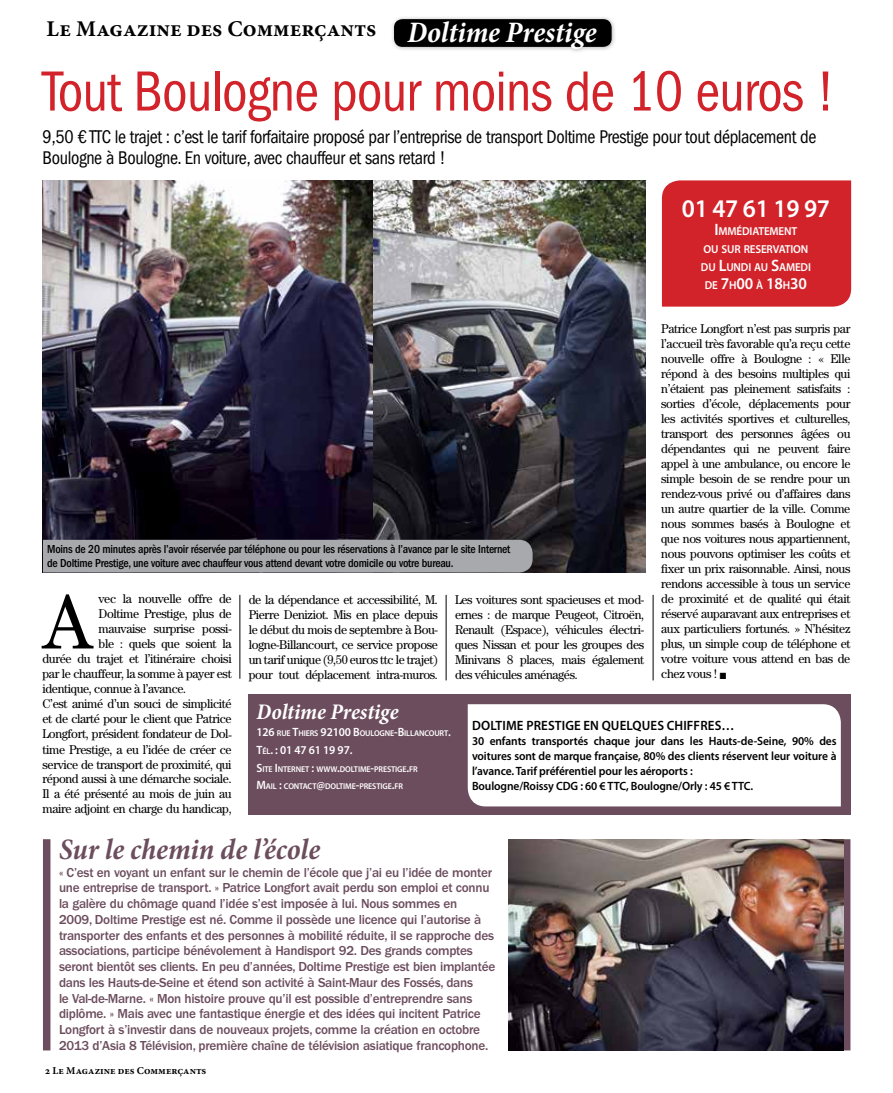
<style>
.page{position:relative;width:893px;height:1093px;background:#fff}
.page>*{position:absolute;margin:0;border:0;box-sizing:border-box;transform-origin:0 0}
.t1{font:78.15px "Century Std";color:#000;scale:.96 1}
.t2{font:condensed 58.5px "ITC Franklin Gothic Std";letter-spacing:-.015em;color:#d2232a;scale:.95 1}
.t3{font:italic 700 condensed 30px "Minion Pro";letter-spacing:-.005em;color:#6c4d5d}
.t4{font:italic 700 condensed 30px "Minion Pro";letter-spacing:-.005em;color:#fff}
.t5{font:600 25.5px "Myriad Pro";letter-spacing:-.01em;color:#fff;scale:.96 1}
.t6{font:700 22.5px "Minion Pro";color:#000}
.t7{font:italic 700 condensed 22.5px "Minion Pro";letter-spacing:-.005em;color:#fff}
.t8{font:condensed 19.05px/20.5px "ITC Franklin Gothic Std";letter-spacing:-.02em;color:#000;scale:.95 1}
.t9{font:600 16.5px "Myriad Pro";color:#fff;scale:.96 1}
.t10{font:500 13.5px/15.8px "ITC Franklin Gothic Std";letter-spacing:-.02em;color:#6c4d5d}
.t11{font:600 13.5px "Myriad Pro";letter-spacing:.01em;color:#000;scale:.96 1}
.t12{font:12.75px/15px "Century Std";letter-spacing:-.03em;color:#000;text-align:justify;scale:.96 1}
.t13{font:600 12px/15px "Myriad Pro";letter-spacing:-.01em;color:#000;scale:.96 1}
.t14{font:500 condensed 12px/14.2px "ITC Franklin Gothic Std";letter-spacing:-.02em;color:#000}
.t15{font:600 12px "Myriad Pro";letter-spacing:-.01em;color:#fff;scale:.96 1}
.t16{font:600 11.55px/18px "Myriad Pro";letter-spacing:-.015em;color:#fff;text-align:center;scale:.96 1}
.t17{font:700 10.5px "Minion Pro";color:#000}
.t18{font:600 8.4px/17.7px "Myriad Pro";letter-spacing:-.015em;color:#fff;scale:.96 1}
.s1{font-size:16.5px}
.s2{font-size:11.55px}
.s3{font-size:12px}
.s4{font-size:8.4px}
</style>
<div class="page">
<div style="left:248px;top:694px;width:602px;height:121px;background:#6c4d5d"></div>
<div style="left:468px;top:704px;width:373px;height:102px;background:#fff"></div>
<img style="left:372px;top:180px;width:273px;height:392px">
<img style="left:43px;top:180px;width:329px;height:360px">
<div style="left:843px;top:839px;width:7px;height:211px;background:#6c4d5d"></div>
<div style="left:43px;top:839px;width:7px;height:211px;background:#6c4d5d"></div>
<div style="left:390px;top:15px;width:227px;height:39px;background:#000;opacity:.3"></div>
<div style="left:394px;top:19px;width:218px;height:28px;background:#000;border-radius:9px"></div>
<img style="left:509px;top:839px;width:334px;height:211px">
<hr style="left:239px;top:595px;width:1px;height:84px;background:#000">
<hr style="left:446px;top:595px;width:1px;height:85px;background:#000">
<hr style="left:653px;top:595px;width:1px;height:85px;background:#000">
<div style="left:43px;top:540px;width:490px;height:32px;background:#a7a9ac"></div>
<div style="left:662px;top:180px;width:189px;height:127px;background:#d2232a"></div>
<h3 class="t4" style="left:407px;top:12px;width:191px">Doltime Prestige</h3>
<h2 class="t2" style="left:43px;top:58px;width:836px">Tout Boulogne pour moins de 10 euros !</h2>
<h3 class="t6" style="left:47px;top:13px;width:331px">Le Magazine des Commerçants</h3>
<h3 class="t8" style="left:43px;top:127px;width:816px">9,50 € TTC le trajet : c’est le tarif forfaitaire proposé par l’entreprise de transport Doltime Prestige pour tout déplacement de<br>Boulogne à Boulogne. En voiture, avec chauffeur et sans retard !</h3>
<h3 class="t5" style="left:682px;top:192px;width:156px">01 47 61 19 97</h3>
<p class="t16" style="left:701px;top:222px;width:114px"><span class="s1">I</span>MMÉDIATEMENT<br>OU SUR RESERVATION<br>DU <span class="s1">L</span>UNDI AU <span class="s1">S</span>AMEDI</p>
<p class="t9" style="left:705px;top:273px;width:108px"><span class="s2">DE</span> 7<span class="s2">H</span>00 <span class="s2">À</span> 18<span class="s2">H</span>30</p>
<p class="t12" style="left:661px;top:321px;width:199px">Patrice Longfort n’est pas surpris par l’accueil très favorable qu’a reçu cette nouvelle offre à Boulogne : « Elle répond à des besoins multiples qui n’étaient pas pleinement satisfaits : sorties d’école, déplacements pour les activités sportives et culturelles, transport des personnes âgées ou dépendantes qui ne peuvent faire appel à une ambulance, ou encore le simple besoin de se rendre pour un rendez-vous privé ou d’affaires dans un autre quartier de la ville. Comme nous sommes basés à Boulogne et que nos voitures nous appartiennent, nous pouvons optimiser les coûts et fixer un prix raisonnable. Ainsi, nous rendons accessible à tous un service de proximité et de qualité qui était réservé auparavant aux entreprises et aux particuliers fortunés. » N’hésitez plus, un simple coup de téléphone et votre voiture vous attend en bas de chez vous ! ■</p>
<p class="t14" style="left:47px;top:542px;width:465px">Moins de 20 minutes après l’avoir réservée par téléphone ou pour les réservations à l’avance par le site Internet de Doltime Prestige, une voiture avec chauffeur vous attend devant votre domicile ou votre bureau.</p>
<p class="t12" style="left:249px;top:591px;width:199px">de la dépendance et accessibilité, M.<br>Pierre Deniziot. Mis en place depuis le début du mois de septembre à Bou&shy;logne-Billancourt, ce service propose un tarif unique (9,50 euros ttc le trajet) pour tout déplacement intra-muros.</p>
<p class="t12" style="left:455px;top:591px;width:199px">Les voitures sont spacieuses et mod&shy;ernes : de marque Peugeot, Citroën, Renault (Espace), véhicules électri&shy;ques Nissan et pour les groupes des Minivans 8 places, mais également des véhicules aménagés.</p>
<h1 class="t1" style="left:43px;top:576px;width:54px">A</h1>
<p class="t12" style="left:99px;top:591px;width:140px">vec la nouvelle offre de</p>
<p class="t12" style="left:99px;top:606px;width:140px">Doltime Prestige, plus de</p>
<p class="t12" style="left:99px;top:621px;width:140px">mauvaise surprise possi-</p>
<p class="t12" style="left:99px;top:636px;width:140px">ble : quels que soient la</p>
<p class="t12" style="left:43px;top:651px;width:199px">durée du trajet et l’itinéraire choisi</p>
<p class="t12" style="left:43px;top:666px;width:199px">par le chauffeur, la somme à payer est</p>
<p class="t12" style="left:43px;top:681px;width:151px">identique, connue à l’avance.</p>
<p class="t12" style="left:43px;top:696px;width:199px">C’est animé d’un souci de simplicité</p>
<p class="t12" style="left:43px;top:711px;width:199px">et de clarté pour le client que Patrice</p>
<p class="t12" style="left:43px;top:726px;width:199px">Longfort, président fondateur de Dol-</p>
<p class="t12" style="left:43px;top:741px;width:199px">time Prestige, a eu l’idée de créer ce</p>
<p class="t12" style="left:43px;top:756px;width:199px">service de transport de proximité, qui</p>
<p class="t12" style="left:43px;top:771px;width:199px">répond aussi à une démarche sociale.</p>
<p class="t12" style="left:43px;top:786px;width:199px">Il a été présenté au mois de juin au</p>
<p class="t12" style="left:43px;top:801px;width:199px">maire adjoint en charge du handicap,</p>
<h3 class="t3" style="left:59px;top:828px;width:263px">Sur le chemin de l’école</h3>
<p class="t10" style="left:59px;top:864px;width:438px">« C’est en voyant un enfant sur le chemin de l’école que j’ai eu l’idée de monter une entreprise de transport. » Patrice Longfort avait perdu son emploi et connu la galère du chômage quand l’idée s’est imposée à lui. Nous sommes en<br>2009, Doltime Prestige est né. Comme il possède une licence qui l’autorise à transporter des enfants et des personnes à mobilité réduite, il se rapproche des associations, participe bénévolement à Handisport 92. Des grands comptes seront bientôt ses clients. En peu d’années, Doltime Prestige est bien implantée dans les Hauts-de-Seine et étend son activité à Saint-Maur des Fossés, dans<br>le Val-de-Marne. « Mon histoire prouve qu’il est possible d’entreprendre sans diplôme. » Mais avec une fantastique énergie et des idées qui incitent Patrice Longfort à s’investir dans de nouveaux projets, comme la création en octobre 2013 d’Asia 8 Télévision, première chaîne de télévision asiatique francophone.</p>
<h3 class="t7" style="left:256px;top:696px;width:143px">Doltime Prestige</h3>
<p class="t18" style="left:256px;top:724px;width:204px"><span class="s3">126</span> RUE <span class="s3">T</span>HIERS <span class="s3">92100 B</span>OULOGNE<span class="s3">-B</span>ILLANCOURT<span class="s3">.</span></p>
<p class="t15" style="left:256px;top:742px;width:101px">T<span class="s4">ÉL</span>. : 01 47 61 19 97.</p>
<p class="t18" style="left:256px;top:759px;width:169px"><span class="s3">S</span>ITE <span class="s3">I</span>NTERNET <span class="s3">:</span> WWW<span class="s3">.</span>DOLTIME<span class="s3">-</span>PRESTIGE<span class="s3">.</span>FR<br><span class="s3">M</span>AIL <span class="s3">:</span> CONTACT<span class="s3">@</span>DOLTIME<span class="s3">-</span>PRESTIGE<span class="s3">.</span>FR</p>
<p class="t11" style="left:472px;top:717px;width:275px">DOLTIME PRESTIGE EN QUELQUES CHIFFRES…</p>
<p class="t13" style="left:472px;top:733px;width:381px">30 enfants transportés chaque jour dans les Hauts-de-Seine, 90% des voitures sont de marque française, 80% des clients réservent leur voiture à l’avance. Tarif préférentiel pour les aéroports :<br>Boulogne/Roissy CDG : 60 € TTC, Boulogne/Orly : 45 € TTC.</p>
<p class="t17" style="left:45px;top:1063px;width:163px">2 Le Magazine des Commerçants</p>
</div>
